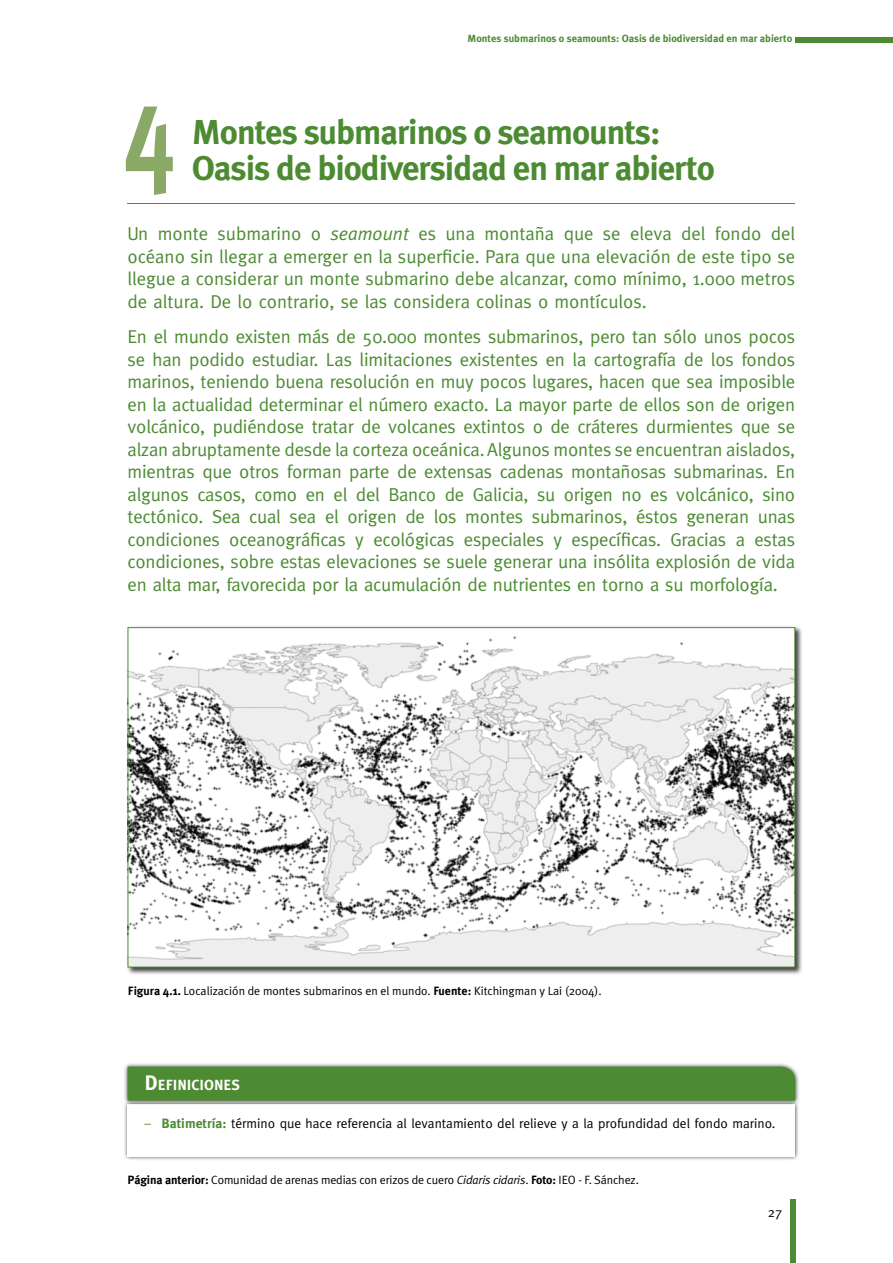
<style>
.page{position:relative;width:893px;height:1263px;background:#fff}
.page>*{position:absolute;margin:0;border:0;box-sizing:border-box;transform-origin:0 0}
.t1{font:700 124.8px "Meta Plus";color:#8aa966;scale:.76 1}
.t2{font:700 34.5px "Meta Plus";letter-spacing:-.03em;color:#4c8b32}
.t3{font:18.75px/22.5px "Meta";letter-spacing:-.01em;color:#4c8b32;text-align:justify}
.t4{font:700 14.7px "Meta Plus";color:#fff}
.t5{font:13.5px "Meta";color:#000}
.t6{font:12px "Meta Plus Normal";color:#000}
.t7{font:700 10.5px "Meta Plus";color:#4c8b32}
.s1{font-family:"Meta Plus Normal";font-style:italic}
.s2{font-family:"Meta Plus";font-weight:700}
.s3{font-size:21px}
.s4{font-family:"Meta Plus Normal";color:#4c8b32}
.s5{font-family:"Meta Plus";font-weight:700;color:#4c8b32}
.s6{font-style:italic}
</style>
<div class="page">
<div style="left:790px;top:1199px;width:5px;height:64px;background:#4c8b32"></div>
<div style="left:795px;top:37px;width:98px;height:6px;background:#4c8b32"></div>
<hr style="left:128px;top:203px;width:667px;height:1px;background:#4c8b32">
<div style="left:126px;top:625px;width:677px;height:350px;background:#000;opacity:.75"></div>
<img style="left:130px;top:629px;width:663px;height:336px">
<div style="left:123px;top:1100px;width:677px;height:61px;background:#000;opacity:.75"></div>
<div style="left:128px;top:1105px;width:667px;height:52px;background:#fff"></div>
<div style="left:123px;top:1062px;width:676px;height:43px;background:#000;opacity:.75"></div>
<div style="left:127px;top:1066px;width:669px;height:35px;background:#4c8b32"></div>
<p class="t7" style="left:467px;top:32px;width:326px">Montes submarinos o seamounts: Oasis de biodiversidad en mar abierto</p>
<h1 class="t1" style="left:124px;top:56px;width:70px">4</h1>
<h2 class="t2" style="left:192px;top:112px;width:470px">Montes submarinos o seamounts:</h2>
<h2 class="t2" style="left:192px;top:148px;width:525px">Oasis de biodiversidad en mar abierto</h2>
<p class="t3" style="left:128px;top:222px;width:669px">Un monte submarino o <span class="s1">seamount</span> es una montaña que se eleva del fondo del océano sin llegar a emerger en la superficie. Para que una elevación de este tipo se llegue a considerar un monte submarino debe alcanzar, como mínimo, 1.000 metros de altura. De lo contrario, se las considera colinas o montículos.</p>
<p class="t3" style="left:128px;top:325px;width:669px">En el mundo existen más de 50.000 montes submarinos, pero tan sólo unos pocos se han podido estudiar. Las limitaciones existentes en la cartografía de los fondos marinos, teniendo buena resolución en muy pocos lugares, hacen que sea imposible en la actualidad determinar el número exacto. La mayor parte de ellos son de origen volcánico, pudiéndose tratar de volcanes extintos o de cráteres durmientes que se alzan abruptamente desde la corteza oceánica. Algunos montes se encuentran aislados, mientras que otros forman parte de extensas cadenas montañosas submarinas. En algunos casos, como en el del Banco de Galicia, su origen no es volcánico, sino tectónico. Sea cual sea el origen de los montes submarinos, éstos generan unas condiciones oceanográficas y ecológicas especiales y específicas. Gracias a estas condiciones, sobre estas elevaciones se suele generar una insólita explosión de vida en alta mar, favorecida por la acumulación de nutrientes en torno a su morfología.</p>
<p class="t6" style="left:128px;top:983px;width:475px"><span class="s2">Figura 4.1.</span> Localización de montes submarinos en el mundo. <span class="s2">Fuente:</span> Kitchingman y Lai (2004).</p>
<p class="t4" style="left:145px;top:1076px;width:97px"><span class="s3">D</span>EFINICIONES</p>
<p class="t5" style="left:145px;top:1115px;width:632px"><span class="s4">–</span> <span class="s5">Batimetría:</span> término que hace referencia al levantamiento del relieve y a la profundidad del fondo marino.</p>
<p class="t6" style="left:128px;top:1173px;width:513px"><span class="s2">Página anterior:</span> Comunidad de arenas medias con erizos de cuero <span class="s6">Cidaris cidaris</span>. <span class="s2">Foto:</span> IEO - F. Sánchez.</p>
<p class="t5" style="left:768px;top:1205px;width:16px">27</p>
</div>
